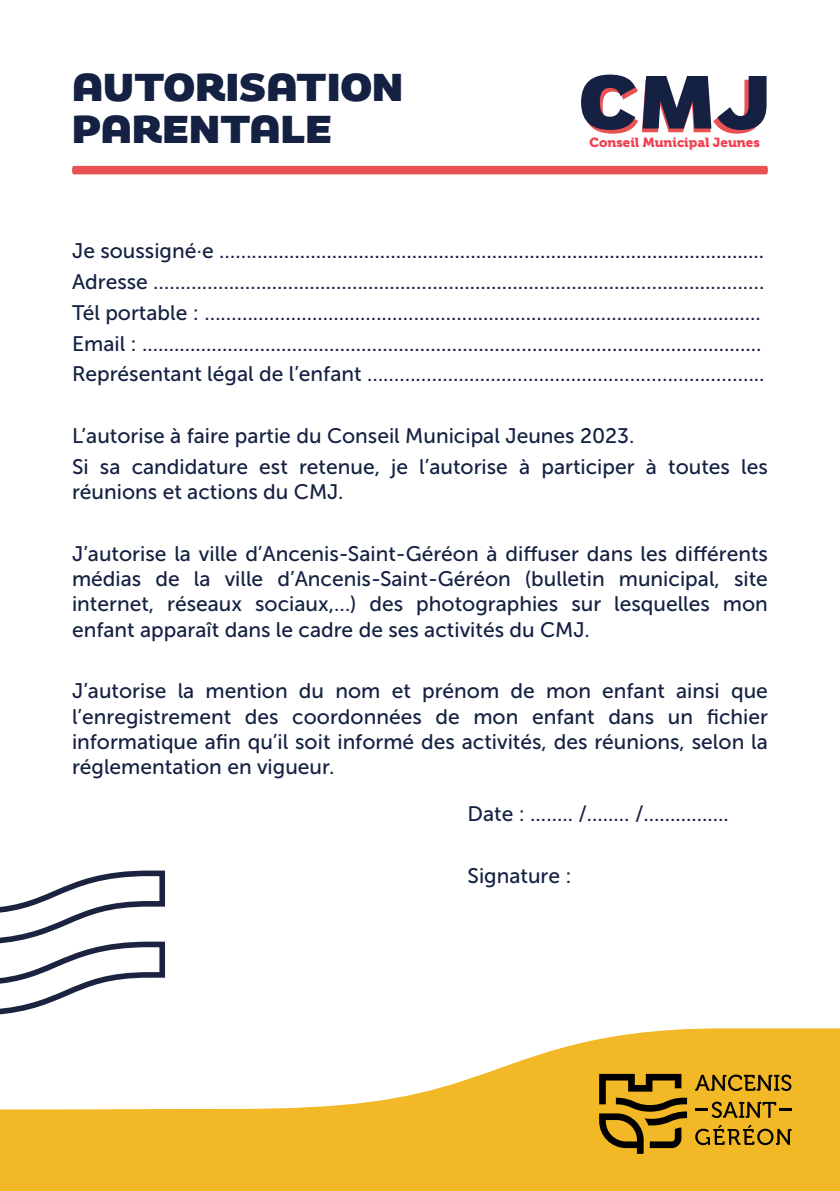
<style>
.page{position:relative;width:840px;height:1191px;background:#fff}
.page>*{position:absolute;margin:0;border:0;box-sizing:border-box;transform-origin:0 0}
.t1{font:900 77.4px "Remora Sans W3";color:#142142}
.t2{font:900 40px/42px "Remora Sans W3";color:#142142}
.t3{font:21px/25.2px "Museo Sans 500";color:#142142}
.t4{font:13.2px "Museo 900";color:#f04252}
</style>
<div class="page">
<svg style="left:0;top:1028px;width:839px;height:163px"></svg>
<svg style="left:694px;top:1074px;width:97px;height:17px;background:#9c7717"></svg>
<svg style="left:694px;top:1125px;width:97px;height:20px;background:#ab821a"></svg>
<svg style="left:694px;top:1101px;width:97px;height:17px;background:#b0851a"></svg>
<svg style="left:598px;top:1073px;width:88px;height:80px;background:#957116"></svg>
<div style="left:72px;top:166px;width:695px;height:8px;background:#ea5153"></div>
<svg style="left:0;top:870px;width:165px;height:145px"></svg>
<h2 class="t2" style="left:72px;top:67px;width:332px">AUTORISATION<br>PARENTALE</h2>
<h1 class="t1" style="left:578px;top:51px;width:193px">CMJ</h1>
<p class="t4" style="left:589px;top:134px;width:172px">Conseil Municipal Jeunes</p>
<p class="t3" style="left:72px;top:235px;width:693px;line-height:30.8px">Je soussigné·e ……................................................................................................<br>Adresse …………………...............…...............…...............…...............…...........……….<br>Tél portable : ……………...............…...............….....................................................<br>Email : ....................................................................................................................<br>Représentant légal de l’enfant …………...............…...............………………………..</p>
<p class="t3" style="left:72px;top:420px;width:696px;line-height:30.8px">L’autorise à faire partie du Conseil Municipal Jeunes 2023.<br>Si sa candidature est retenue, je l’autorise à participer à toutes les</p>
<p class="t3" style="left:72px;top:479px;width:273px">réunions et actions du CMJ.</p>
<p class="t3" style="left:72px;top:541px;width:697px;text-align:justify">J’autorise la ville d’Ancenis-Saint-Géréon à diffuser dans les différents médias de la ville d’Ancenis-Saint-Géréon (bulletin municipal, site internet, réseaux sociaux,…) des photographies sur lesquelles mon enfant apparaît dans le cadre de ses activités du CMJ.</p>
<p class="t3" style="left:72px;top:678px;width:697px;text-align:justify">J’autorise la mention du nom et prénom de mon enfant ainsi que l’enregistrement des coordonnées de mon enfant dans un fichier informatique afin qu’il soit informé des activités, des réunions, selon la réglementation en vigueur.</p>
<p class="t3" style="left:467px;top:801px;width:263px">Date : ........ /........ /................</p>
<p class="t3" style="left:467px;top:863px;width:105px">Signature :</p>
</div>
